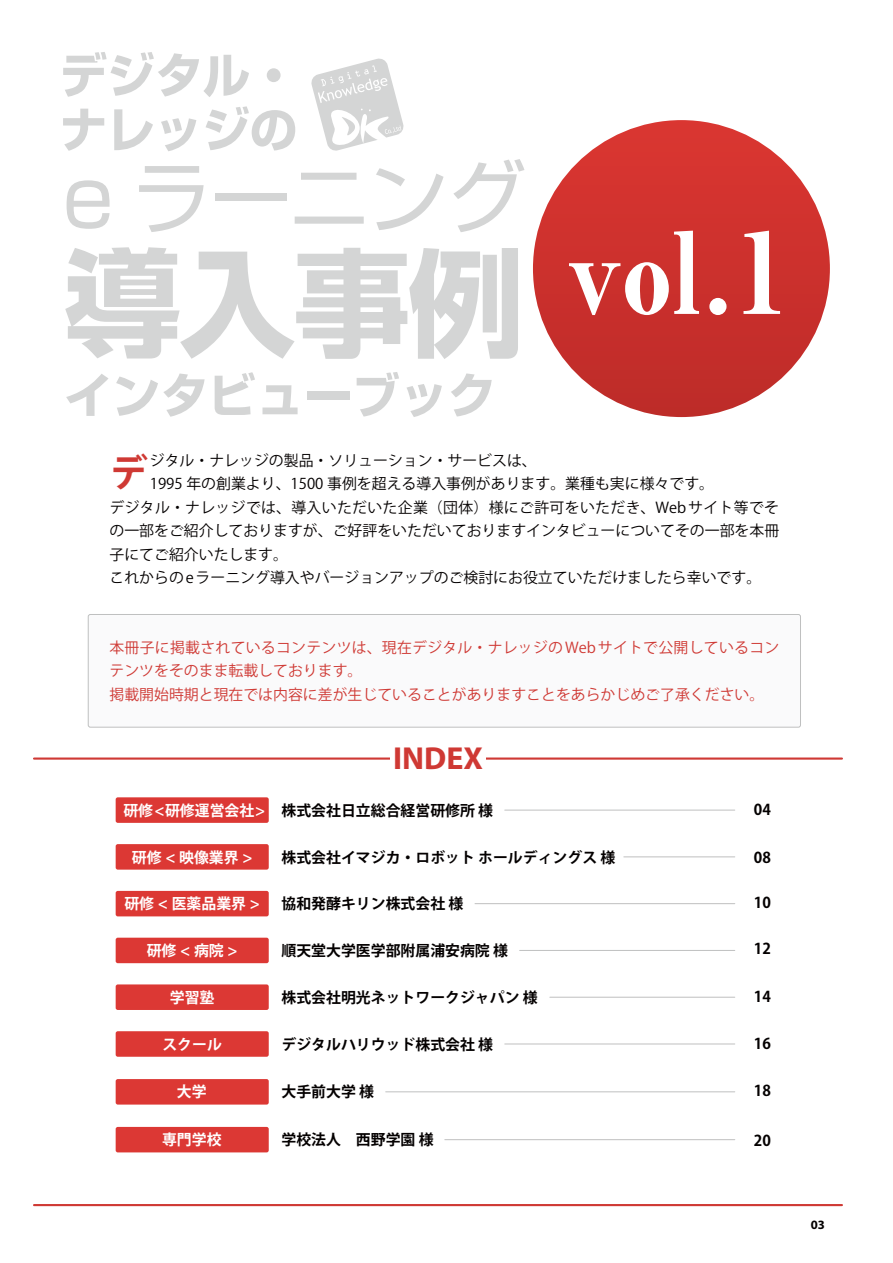
<style>
.page{position:relative;width:893px;height:1263px;background:#fff}
.page>*{position:absolute;margin:0;border:0;box-sizing:border-box;transform-origin:0 0}
.t1{font:112.65px "Midashi Min Pro MA31";color:#fff}
.t2{font:700 38.25px "Koz Go Pr 6 N";color:#cf3934}
.t3{font:700 31.95px "Myriad Pro";color:#cf3934}
.t4{font:14.85px/23.4px "Koz Go Pr 6 N";color:#040000}
.t5{font:700 14.85px "Koz Go Pr 6 N";color:#040000}
.t6{font:14.85px/23.4px "Koz Go Pr 6 N";color:#cf3934}
.t7{font:700 14.85px "Koz Go Pr 6 N";color:#fff}
.t8{font:700 12.75px "Myriad Pro";color:#040000}
.s1{color:#fff}
</style>
<div class="page">
<div style="left:116px;top:1079px;width:153px;height:25px;background:#dc3834;border-radius:2px"></div>
<div style="left:116px;top:797px;width:153px;height:26px;background:#dc3834;border-radius:2px"></div>
<hr style="left:505px;top:810px;width:230px;height:1px;background:#bfc0c0">
<div style="left:116px;top:844px;width:153px;height:26px;background:#dc3834;border-radius:2px"></div>
<hr style="left:624px;top:857px;width:111px;height:1px;background:#bfc0c0">
<div style="left:116px;top:891px;width:153px;height:25px;background:#dc3834;border-radius:2px"></div>
<hr style="left:475px;top:903px;width:260px;height:1px;background:#bfc0c0">
<div style="left:116px;top:938px;width:153px;height:25px;background:#dc3834;border-radius:2px"></div>
<hr style="left:520px;top:950px;width:215px;height:1px;background:#bfc0c0">
<div style="left:116px;top:984px;width:153px;height:26px;background:#dc3834;border-radius:2px"></div>
<hr style="left:550px;top:997px;width:185px;height:1px;background:#bfc0c0">
<div style="left:116px;top:1031px;width:153px;height:26px;background:#dc3834;border-radius:2px"></div>
<div style="left:88px;top:614px;width:712px;height:113px;background:#fafafb;border-radius:2px"></div>
<div style="left:88px;top:614px;width:713px;height:113px;border:1px solid #bfc0c0;border-radius:2px"></div>
<hr style="left:505px;top:1044px;width:230px;height:1px;background:#bfc0c0">
<hr style="left:386px;top:1091px;width:349px;height:1px;background:#bfc0c0">
<div style="left:116px;top:1127px;width:153px;height:25px;background:#dc3834;border-radius:2px"></div>
<hr style="left:445px;top:1139px;width:290px;height:1px;background:#bfc0c0">
<hr style="left:34px;top:757px;width:808px;height:3px;background:#cf3934">
<div style="left:390px;top:743px;width:96px;height:31px;background:#fff"></div>
<hr style="left:34px;top:1204px;width:808px;height:2px;background:#cf3934">
<div style="left:533px;top:120px;width:297px;height:297px;background:linear-gradient(to bottom,#db3732,#bd2b29);border-radius:148px"></div>
<svg style="left:65px;top:247px;width:453px;height:112px"></svg>
<svg style="left:66px;top:374px;width:42px;height:42px"></svg>
<svg style="left:116px;top:373px;width:89px;height:44px"></svg>
<svg style="left:215px;top:372px;width:40px;height:43px"></svg>
<svg style="left:262px;top:385px;width:36px;height:29px"></svg>
<div style="left:307px;top:391px;width:42px;height:8px;background:#d4d5d5"></div>
<svg style="left:357px;top:372px;width:42px;height:45px"></svg>
<svg style="left:407px;top:384px;width:35px;height:33px"></svg>
<svg style="left:451px;top:373px;width:41px;height:43px"></svg>
<svg style="left:63px;top:52px;width:186px;height:45px"></svg>
<div style="left:267px;top:68px;width:14px;height:14px;background:#d4d5d5;border-radius:50%"></div>
<svg style="left:63px;top:109px;width:41px;height:42px"></svg>
<svg style="left:114px;top:109px;width:39px;height:41px"></svg>
<svg style="left:161px;top:118px;width:35px;height:33px"></svg>
<svg style="left:206px;top:106px;width:89px;height:45px"></svg>
<svg style="left:67px;top:180px;width:43px;height:49px"></svg>
<svg style="left:139px;top:166px;width:65px;height:66px"></svg>
<div style="left:215px;top:194px;width:71px;height:7px;background:#d4d5d5"></div>
<svg style="left:295px;top:173px;width:69px;height:51px"></svg>
<svg style="left:376px;top:168px;width:68px;height:62px"></svg>
<svg style="left:453px;top:159px;width:71px;height:73px"></svg>
<svg style="left:311px;top:58px;width:93px;height:93px"></svg>
<h1 class="t1" style="left:567px;top:185px;width:225px">vol.1</h1>
<h2 class="t2" style="left:109px;top:451px;width:40px">デ</h2>
<p class="t4" style="left:150px;top:449px;width:388px">ジタル・ナレッジの製品・ソリューション・サービスは、</p>
<p class="t4" style="left:150px;top:472px;width:566px">1995 年の創業より、1500 事例を超える導入事例があります。業種も実に様々です。</p>
<p class="t4" style="left:109px;top:496px;width:671px">デジタル・ナレッジでは、導入いただいた企業（団体）様にご許可をいただき、Web サイト等でその一部をご紹介しておりますが、ご好評をいただいておりますインタビューについてその一部を本冊子にてご紹介いたします。<br>これからの e ラーニング導入やバージョンアップのご検討にお役立ていただけましたら幸いです。</p>
<p class="t6" style="left:109px;top:636px;width:671px">本冊子に掲載されているコンテンツは、現在デジタル・ナレッジの Web サイトで公開しているコンテンツをそのまま転載しております。<br>掲載開始時期と現在では内容に差が生じていることがありますことをあらかじめご了承ください。</p>
<h3 class="t3" style="left:393px;top:738px;width:91px">INDEX</h3>
<p class="t5" style="left:123px;top:802px;width:371px"><span class="s1">研修&lt;研修運営会社&gt;</span> 株式会社日立総合経営研修所 様</p>
<p class="t7" style="left:132px;top:849px;width:122px">研修 &lt; 映像業界 &gt;</p>
<p class="t5" style="left:281px;top:849px;width:335px">株式会社イマジカ・ロボット ホールディングス 様</p>
<p class="t5" style="left:754px;top:801px;width:19px">04</p>
<p class="t5" style="left:754px;top:849px;width:19px">08</p>
<p class="t7" style="left:124px;top:895px;width:137px">研修 &lt; 医薬品業界 &gt;</p>
<p class="t5" style="left:281px;top:895px;width:183px">協和発酵キリン株式会社 様</p>
<p class="t5" style="left:754px;top:895px;width:19px">10</p>
<p class="t7" style="left:147px;top:942px;width:92px">研修&lt;病院&gt;</p>
<p class="t5" style="left:281px;top:942px;width:228px">順天堂大学医学部附属浦安病院 様</p>
<p class="t5" style="left:754px;top:940px;width:19px">12</p>
<p class="t7" style="left:170px;top:989px;width:46px">学習塾</p>
<p class="t5" style="left:281px;top:989px;width:258px">株式会社明光ネットワークジャパン 様</p>
<p class="t5" style="left:754px;top:988px;width:19px">14</p>
<p class="t7" style="left:162px;top:1036px;width:61px">スクール</p>
<p class="t5" style="left:281px;top:1036px;width:213px">デジタルハリウッド株式会社 様</p>
<p class="t5" style="left:754px;top:1035px;width:19px">16</p>
<p class="t7" style="left:177px;top:1084px;width:31px">大学</p>
<p class="t5" style="left:281px;top:1084px;width:94px">大手前大学 様</p>
<p class="t5" style="left:754px;top:1082px;width:19px">18</p>
<p class="t7" style="left:162px;top:1131px;width:61px">専門学校</p>
<p class="t5" style="left:281px;top:1131px;width:154px">学校法人　西野学園 様</p>
<p class="t5" style="left:754px;top:1132px;width:19px">20</p>
<p class="t8" style="left:811px;top:1216px;width:16px">03</p>
</div>
